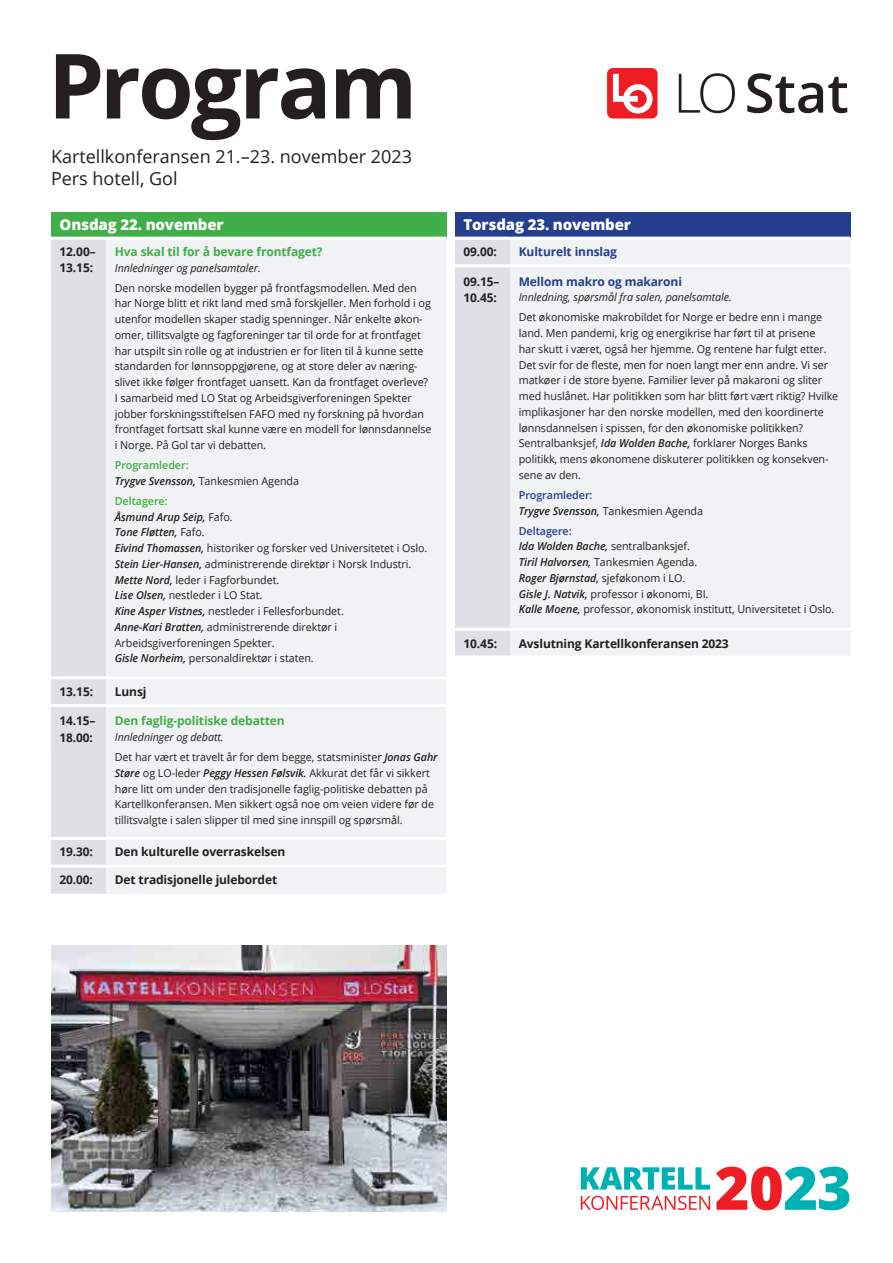
<style>
.page{position:relative;width:893px;height:1263px;background:#fff}
.page>*{position:absolute;margin:0;border:0;box-sizing:border-box;transform-origin:0 0}
.t1{font:700 90px "Open Sans";letter-spacing:-.03em;color:#231f20}
.t2{font:18px/22.5px "Open Sans";color:#231f20}
.t3{font:800 15px "Open Sans";letter-spacing:-.01em;color:#fff}
.t4{font:700 12px/16.5px "Open Sans";letter-spacing:-.01em;color:#231f20}
.t5{font:700 12px "Open Sans";letter-spacing:-.01em;color:#40ae49}
.t6{font:700 12px "Open Sans";letter-spacing:-.01em;color:#253f8e}
.t7{font:10.95px/15.8px "Open Sans";letter-spacing:-.005em;color:#231f20}
.t8{font:italic 10.95px "Open Sans";letter-spacing:-.005em;color:#231f20}
.s1{font-weight:600;color:#40ae49}
.s2{font-weight:600;font-style:italic}
.s3{font-style:italic}
.s4{font-weight:600;color:#253f8e}
</style>
<div class="page">
<div style="left:51px;top:213px;width:395px;height:25px;background:#40ae49"></div>
<div style="left:51px;top:240px;width:55px;height:654px;background:#dfe0e3"></div>
<div style="left:106px;top:240px;width:340px;height:654px;background:#f0f2f3"></div>
<hr style="left:51px;top:237px;width:55px;height:3px;background:#fff">
<hr style="left:106px;top:237px;width:340px;height:3px;background:#fff">
<hr style="left:51px;top:676px;width:55px;height:3px;background:#fff">
<hr style="left:106px;top:676px;width:340px;height:3px;background:#fff">
<hr style="left:51px;top:704px;width:55px;height:3px;background:#fff">
<hr style="left:106px;top:704px;width:340px;height:3px;background:#fff">
<hr style="left:51px;top:837px;width:55px;height:3px;background:#fff">
<hr style="left:106px;top:837px;width:340px;height:3px;background:#fff">
<hr style="left:51px;top:865px;width:55px;height:3px;background:#fff">
<hr style="left:106px;top:865px;width:340px;height:3px;background:#fff">
<div style="left:455px;top:213px;width:395px;height:25px;background:#253f8e"></div>
<div style="left:455px;top:240px;width:55px;height:415px;background:#dfe0e3"></div>
<div style="left:510px;top:240px;width:340px;height:415px;background:#f0f2f3"></div>
<hr style="left:455px;top:628px;width:55px;height:3px;background:#fff">
<hr style="left:510px;top:628px;width:340px;height:3px;background:#fff">
<hr style="left:455px;top:237px;width:55px;height:3px;background:#fff">
<hr style="left:510px;top:237px;width:340px;height:3px;background:#fff">
<hr style="left:455px;top:264px;width:55px;height:3px;background:#fff">
<hr style="left:510px;top:264px;width:340px;height:3px;background:#fff">
<img style="left:51px;top:945px;width:395px;height:267px">
<svg style="left:581px;top:1167px;width:129px;height:22px"></svg>
<svg style="left:581px;top:1196px;width:129px;height:14px"></svg>
<svg style="left:716px;top:1166px;width:133px;height:44px"></svg>
<svg style="left:679px;top:73px;width:56px;height:40px"></svg>
<svg style="left:747px;top:73px;width:100px;height:40px"></svg>
<svg style="left:607px;top:68px;width:51px;height:51px"></svg>
<h1 class="t1" style="left:48px;top:22px;width:371px">Program</h1>
<h2 class="t2" style="left:51px;top:144px;width:362px">Kartellkonferansen 21.–23. november 2023<br>Pers hotell, Gol</h2>
<h3 class="t3" style="left:60px;top:213px;width:166px">Onsdag 22. november</h3>
<p class="t4" style="left:60px;top:243px;width:38px">12.00–<br>13.15:</p>
<p class="t5" style="left:115px;top:243px;width:209px">Hva skal til for å bevare frontfaget?</p>
<p class="t8" style="left:115px;top:260px;width:147px">Innledninger og panelsamtaler.</p>
<p class="t7" style="left:115px;top:279px;width:318px">Den norske modellen bygger på frontfagsmodellen. Med den har Norge blitt et rikt land med små forskjeller. Men forhold i og utenfor modellen skaper stadig spenninger. Når enkelte økon&shy;omer, tillitsvalgte og fagforeninger tar til orde for at frontfaget har utspilt sin rolle og at industrien er for liten til å kunne sette standarden for lønnsoppgjørene, og at store deler av næring&shy;slivet ikke følger frontfaget uansett. Kan da frontfaget overleve?<br>I samarbeid med LO Stat og Arbeidsgiverforeningen Spekter jobber forskningsstiftelsen FAFO med ny forskning på hvordan frontfaget fortsatt skal kunne være en modell for lønnsdannelse i Norge. På Gol tar vi debatten.</p>
<p class="t7" style="left:115px;top:457px;width:186px"><span class="s1">Programleder:<br></span><span class="s2">Trygve Svensson,</span> Tankesmien Agenda</p>
<p class="t7" style="left:115px;top:493px;width:314px"><span class="s1">Deltagere:<br></span><span class="s2">Åsmund Arup Seip,</span> Fafo.<br><span class="s2">Tone Fløtten,</span> Fafo.<br><span class="s2">Eivind Thomassen,</span> historiker og forsker ved Universitetet i Oslo.<br><span class="s2">Stein Lier-Hansen,</span> administrerende direktør i Norsk Industri.<br><span class="s2">Mette Nord,</span> leder i Fagforbundet.<br><span class="s2">Lise Olsen,</span> nestleder i LO Stat.<br><span class="s2">Kine Asper Vistnes,</span> nestleder i Fellesforbundet.<br><span class="s2">Anne-Kari Bratten,</span> administrerende direktør i Arbeidsgiverforeningen Spekter.<br><span class="s2">Gisle Norheim,</span> personaldirektør i staten.</p>
<p class="t4" style="left:60px;top:683px;width:35px">13.15:</p>
<p class="t4" style="left:115px;top:683px;width:33px">Lunsj</p>
<p class="t4" style="left:60px;top:712px;width:37px">14.15–<br>18.00:</p>
<p class="t5" style="left:115px;top:712px;width:172px">Den faglig-politiske debatten</p>
<p class="t7" style="left:115px;top:727px;width:324px;line-height:20px"><span class="s3">Innledninger og debatt.<br></span>Det har vært et travelt år for dem begge, statsminister <span class="s2">Jonas Gahr</span></p>
<p class="t7" style="left:115px;top:765px;width:321px"><span class="s2">Støre</span> og LO-leder <span class="s2">Peggy Hessen Følsvik.</span> Akkurat det får vi sikkert høre litt om under den tradisjonelle faglig-politiske debatten på Kartellkonferansen. Men sikkert også noe om veien videre før de tillitsvalgte i salen slipper til med sine innspill og spørsmål.</p>
<p class="t4" style="left:60px;top:843px;width:35px">19.30:</p>
<p class="t4" style="left:115px;top:843px;width:172px">Den kulturelle overraskelsen</p>
<p class="t4" style="left:60px;top:871px;width:35px">20.00:</p>
<p class="t4" style="left:115px;top:871px;width:164px">Det tradisjonelle julebordet</p>
<h3 class="t3" style="left:463px;top:213px;width:169px">Torsdag 23. november</h3>
<p class="t4" style="left:463px;top:243px;width:35px">09.00:</p>
<p class="t6" style="left:519px;top:243px;width:100px">Kulturelt innslag</p>
<p class="t4" style="left:463px;top:273px;width:37px">09.15–<br>10.45:</p>
<p class="t6" style="left:519px;top:273px;width:165px">Mellom makro og makaroni</p>
<p class="t8" style="left:519px;top:290px;width:215px">Innledning, spørsmål fra salen, panelsamtale.</p>
<p class="t7" style="left:519px;top:309px;width:321px">Det økonomiske makrobildet for Norge er bedre enn i mange land. Men pandemi, krig og energikrise har ført til at prisene<br>har skutt i været, også her hjemme. Og rentene har fulgt etter.<br>Det svir for de fleste, men for noen langt mer enn andre. Vi ser matkøer i de store byene. Familier lever på makaroni og sliter med huslånet. Har politikken som har blitt ført vært riktig? Hvilke implikasjoner har den norske modellen, med den koordinerte lønnsdannelsen i spissen, for den økonomiske politikken?<br>Sentralbanksjef, <span class="s2">Ida Wolden Bache,</span> forklarer Norges Banks politikk, mens økonomene diskuterer politikken og konsekven&shy;sene av den.</p>
<p class="t7" style="left:519px;top:487px;width:186px"><span class="s4">Programleder:<br></span><span class="s2">Trygve Svensson,</span> Tankesmien Agenda</p>
<p class="t7" style="left:519px;top:522px;width:317px"><span class="s4">Deltagere:<br></span><span class="s2">Ida Wolden Bache,</span> sentralbanksjef.<br><span class="s2">Tiril Halvorsen,</span> Tankesmien Agenda.<br><span class="s2">Roger Bjørnstad,</span> sjeføkonom i LO.<br><span class="s2">Gisle J. Natvik,</span> professor i økonomi, BI.<br><span class="s2">Kalle Moene,</span> professor, økonomisk institutt, Universitetet i Oslo.</p>
<p class="t4" style="left:463px;top:635px;width:35px">10.45:</p>
<p class="t4" style="left:519px;top:635px;width:212px">Avslutning Kartellkonferansen 2023</p>
</div>
